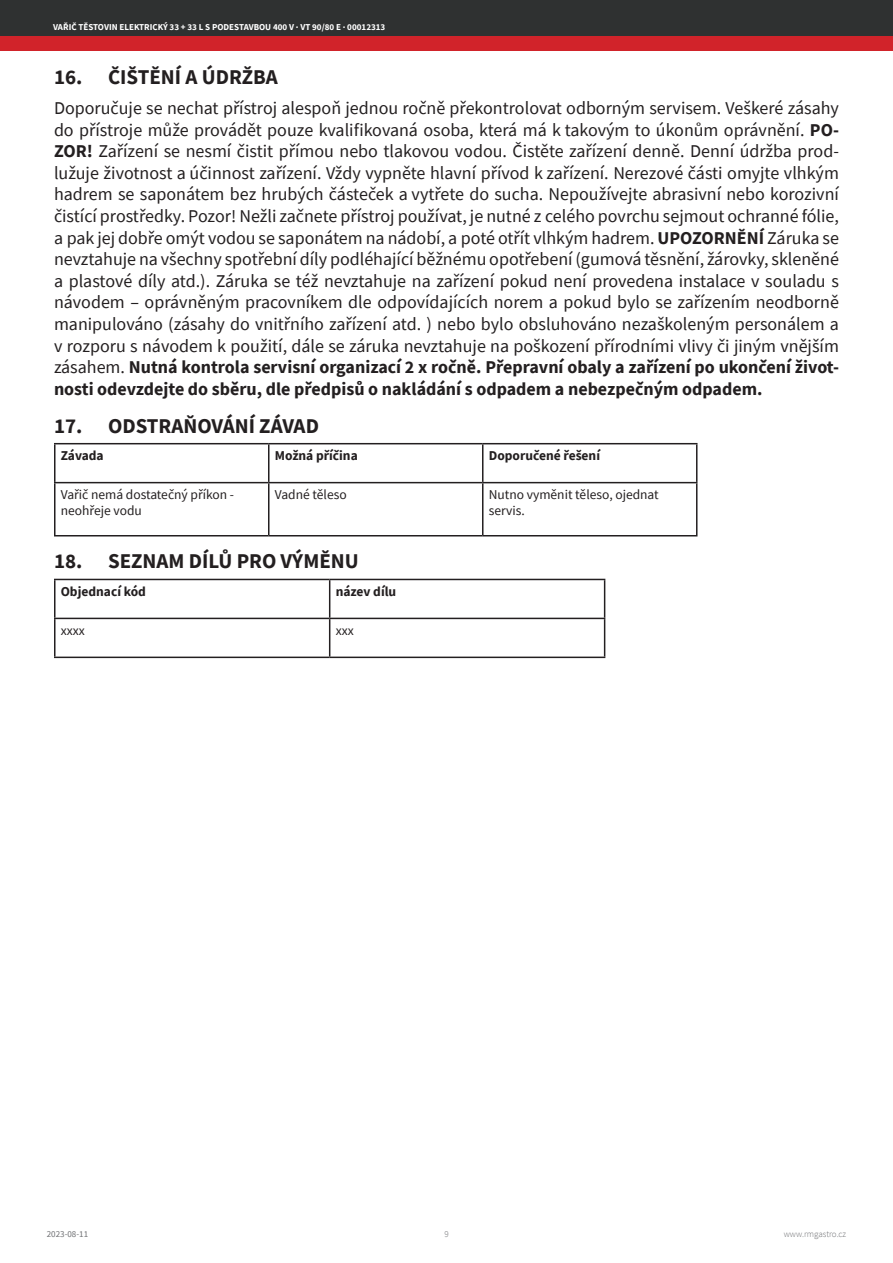
<style>
.page{position:relative;width:893px;height:1263px;background:#fff}
.page>*{position:absolute;margin:0;border:0;box-sizing:border-box;transform-origin:0 0}
.t1{font:700 21px "Source Sans Pro";color:#231f20}
.Paragraph{font:18px/21.6px "Source Sans Pro";color:#231f20;text-align:justify}
.TablePar{font:13.5px/16.2px "Source Sans Pro";color:#231f20}
.TablePar___TableHead{font:700 13.5px "Source Sans Pro";color:#231f20}
.t2{font:700 9px "Source Sans Pro";color:#fff}
.t3{font:300 9px "Source Sans Pro";color:#6f7073}
.t4{font:9px "Source Sans Pro";color:#6f7073}
.s1{font-weight:700}
</style>
<div class="page">
<div style="left:0;top:0;width:893px;height:51px;background:#d1232a"></div>
<div style="left:0;top:0;width:893px;height:36px;background:#2f3131"></div>
<hr style="left:54px;top:443px;width:215px;height:1px;background:#231f20">
<hr style="left:54px;top:444px;width:2px;height:38px;background:#231f20">
<hr style="left:269px;top:443px;width:214px;height:1px;background:#231f20">
<hr style="left:268px;top:444px;width:1px;height:38px;background:#231f20">
<hr style="left:483px;top:443px;width:214px;height:1px;background:#231f20">
<hr style="left:482px;top:444px;width:1px;height:38px;background:#231f20">
<hr style="left:696px;top:444px;width:1px;height:38px;background:#231f20">
<hr style="left:54px;top:482px;width:215px;height:1px;background:#231f20">
<hr style="left:54px;top:483px;width:2px;height:52px;background:#231f20">
<hr style="left:269px;top:482px;width:214px;height:1px;background:#231f20">
<hr style="left:268px;top:483px;width:1px;height:52px;background:#231f20">
<hr style="left:483px;top:482px;width:214px;height:1px;background:#231f20">
<hr style="left:482px;top:483px;width:1px;height:52px;background:#231f20">
<hr style="left:696px;top:483px;width:1px;height:52px;background:#231f20">
<hr style="left:54px;top:535px;width:215px;height:1px;background:#231f20">
<hr style="left:269px;top:535px;width:214px;height:1px;background:#231f20">
<hr style="left:483px;top:535px;width:214px;height:1px;background:#231f20">
<hr style="left:54px;top:579px;width:276px;height:1px;background:#231f20">
<hr style="left:54px;top:580px;width:2px;height:38px;background:#231f20">
<hr style="left:330px;top:579px;width:275px;height:1px;background:#231f20">
<hr style="left:329px;top:580px;width:1px;height:38px;background:#231f20">
<hr style="left:604px;top:580px;width:1px;height:38px;background:#231f20">
<hr style="left:54px;top:618px;width:276px;height:1px;background:#231f20">
<hr style="left:54px;top:619px;width:2px;height:38px;background:#231f20">
<hr style="left:330px;top:618px;width:275px;height:1px;background:#231f20">
<hr style="left:329px;top:619px;width:1px;height:38px;background:#231f20">
<hr style="left:604px;top:619px;width:1px;height:38px;background:#231f20">
<hr style="left:54px;top:657px;width:276px;height:1px;background:#231f20">
<hr style="left:330px;top:657px;width:275px;height:1px;background:#231f20">
<p class="t2" style="left:53px;top:21px;width:334px">VAŘIČ TĚSTOVIN ELEKTRICKÝ 33 + 33 L S PODESTAVBOU 400 V · VT 90/80 E · 00012313</p>
<p class="t1" style="left:54px;top:63px;width:225px">16. ČIŠTĚNÍ A ÚDRŽBA</p>
<p class="Paragraph" style="left:54px;top:97px;width:786px">Doporučuje se nechat přístroj alespoň jednou ročně překontrolovat odborným servisem. Veškeré zásahy do přístroje může provádět pouze kvalifikovaná osoba, která má k takovým to úkonům oprávnění. <span class="s1">PO-ZOR!</span> Zařízení se nesmí čistit přímou nebo tlakovou vodou. Čistěte zařízení denně. Denní údržba prod&shy;lužuje životnost a účinnost zařízení. Vždy vypněte hlavní přívod k zařízení. Nerezové části omyjte vlhkým hadrem se saponátem bez hrubých částeček a vytřete do sucha. Nepoužívejte abrasivní nebo korozivní čistící prostředky. Pozor! Nežli začnete přístroj používat, je nutné z celého povrchu sejmout ochranné fólie, a pak jej dobře omýt vodou se saponátem na nádobí, a poté otřít vlhkým hadrem. <span class="s1">UPOZORNĚNÍ</span> Záruka se nevztahuje na všechny spotřební díly podléhající běžnému opotřebení (gumová těsnění, žárovky, skleněné a plastové díly atd.). Záruka se též nevztahuje na zařízení pokud není provedena instalace v souladu s návodem – oprávněným pracovníkem dle odpovídajících norem a pokud bylo se zařízením neodborně manipulováno (zásahy do vnitřního zařízení atd. ) nebo bylo obsluhováno nezaškoleným personálem a v rozporu s návodem k použití, dále se záruka nevztahuje na poškození přírodními vlivy či jiným vnějším zásahem. <span class="s1">Nutná kontrola servisní organizací 2 x ročně. Přepravní obaly a zařízení po ukončení život&shy;nosti odevzdejte do sběru, dle předpisů o nakládání s odpadem a nebezpečným odpadem.</span></p>
<p class="t1" style="left:54px;top:411px;width:266px">17. ODSTRAŇOVÁNÍ ZÁVAD</p>
<p class="TablePar___TableHead" style="left:61px;top:446px;width:45px">Závada</p>
<p class="TablePar___TableHead" style="left:275px;top:446px;width:85px">Možná příčina</p>
<p class="TablePar___TableHead" style="left:489px;top:446px;width:113px">Doporučené řešení</p>
<p class="TablePar" style="left:61px;top:486px;width:175px">Vařič nemá dostatečný příkon - neohřeje vodu</p>
<p class="TablePar" style="left:275px;top:486px;width:73px">Vadné těleso</p>
<p class="TablePar" style="left:489px;top:486px;width:172px">Nutno vyměnit těleso, ojednat servis.</p>
<p class="t1" style="left:54px;top:547px;width:306px">18. SEZNAM DÍLŮ PRO VÝMĚNU</p>
<p class="TablePar___TableHead" style="left:61px;top:582px;width:87px">Objednací kód</p>
<p class="TablePar___TableHead" style="left:336px;top:582px;width:62px">název dílu</p>
<p class="TablePar" style="left:61px;top:622px;width:26px">xxxx</p>
<p class="TablePar" style="left:336px;top:622px;width:20px">xxx</p>
<p class="t3" style="left:444px;top:1229px;width:6px">9</p>
<p class="t4" style="left:47px;top:1229px;width:43px">2023-08-11</p>
<p class="t3" style="left:784px;top:1229px;width:64px">www.rmgastro.cz</p>
</div>
